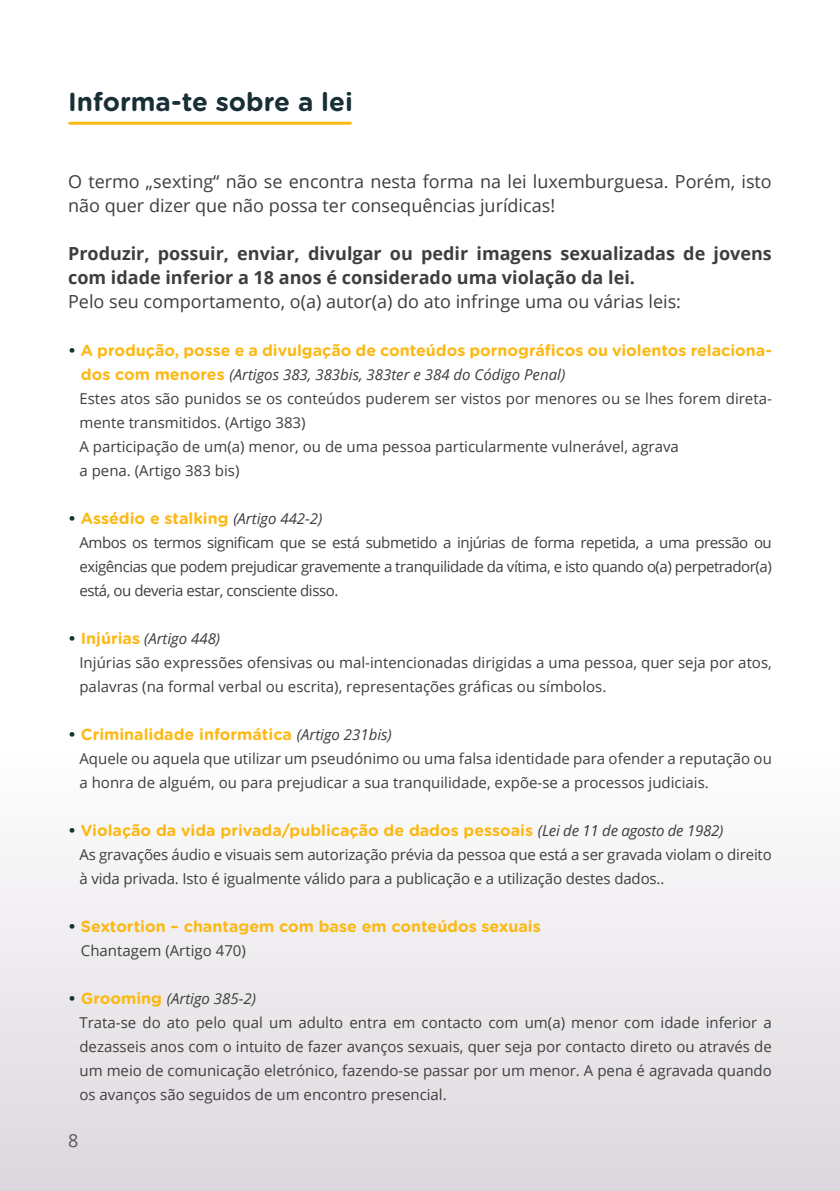
<style>
.page{position:relative;width:840px;height:1191px;background:#fff}
.page>*{position:absolute;margin:0;border:0;box-sizing:border-box;transform-origin:0 0}
.t1{font:700 26px "Gotham Rounded";color:#192f36}
.t2{font:18px/24px "Open Sans";color:#3e3e3f}
.t3{font:700 18px/24px "Open Sans";color:#3e3e3f}
.t4{font:18px "Open Sans";color:#57585a}
.t5{font:700 16px "Gotham Rounded";color:#fcb814}
.t6{font:15px/24px "Open Sans";color:#3e3e3f}
.s1{color:#192f36}
.s2{font-family:"Gotham Rounded";font-weight:700;font-size:16px;color:#fcb814}
.s3{font-style:italic}
.s4{font-family:"Open Sans";font-weight:400;font-style:italic;font-size:15px;color:#3e3e3f}
.s5{font-family:"Gotham Rounded";font-weight:700;font-size:16px;color:#192f36}
</style>
<div class="page">
<div style="left:0;top:0;width:839px;height:1191px;background:linear-gradient(to bottom,#fff,#eae7ea)"></div>
<hr style="left:70px;top:122px;width:280px;height:3px;background:#fcb814">
<h1 class="t1" style="left:68px;top:83px;width:286px">Informa-te sobre a lei</h1>
<p class="t2" style="left:68px;top:169px;width:704px">O termo „sexting“ não se encontra nesta forma na lei luxemburguesa. Porém, isto não quer dizer que não possa ter consequências jurídicas!</p>
<p class="t3" style="left:68px;top:241px;width:704px">Produzir, possuir, enviar, divulgar ou pedir imagens sexualizadas de jovens com idade inferior a 18 anos é considerado uma violação da lei.</p>
<p class="t2" style="left:68px;top:289px;width:614px">Pelo seu comportamento, o(a) autor(a) do ato infringe uma ou várias leis:</p>
<p class="t5" style="left:68px;top:339px;width:705px"><span class="s1">•</span> A produção, posse e a divulgação de conteúdos pornográficos ou violentos relaciona-</p>
<p class="t6" style="left:79px;top:362px;width:693px"><span class="s2">dos com menores</span> <span class="s3">(Artigos 383, 383bis, 383ter e 384 do Código Penal)<br></span>Estes atos são punidos se os conteúdos puderem ser vistos por menores ou se lhes forem direta&shy;mente transmitidos. (Artigo 383)<br>A participação de um(a) menor, ou de uma pessoa particularmente vulnerável, agrava<br>a pena. (Artigo 383 bis)</p>
<p class="t5" style="left:68px;top:507px;width:256px"><span class="s1">•</span> Assédio e stalking <span class="s4">(Artigo 442-2)</span></p>
<p class="t6" style="left:79px;top:530px;width:693px;text-align:justify">Ambos os termos significam que se está submetido a injúrias de forma repetida, a uma pressão ou exigências que podem prejudicar gravemente a tranquilidade da vítima, e isto quando o(a) perpetrador(a) está, ou deveria estar, consciente disso.</p>
<p class="t6" style="left:79px;top:626px;width:693px;text-indent:-11px"><span class="s5">•</span> <span class="s2">Injúrias</span> <span class="s3">(Artigo 448)<br></span>Injúrias são expressões ofensivas ou mal-intencionadas dirigidas a uma pessoa, quer seja por atos, palavras (na formal verbal ou escrita), representações gráficas ou símbolos.</p>
<p class="t5" style="left:68px;top:723px;width:325px"><span class="s1">•</span> Criminalidade informática <span class="s4">(Artigo 231bis)</span></p>
<p class="t6" style="left:79px;top:746px;width:693px">Aquele ou aquela que utilizar um pseudónimo ou uma falsa identidade para ofender a reputação ou a honra de alguém, ou para prejudicar a sua tranquilidade, expõe-se a processos judiciais.</p>
<p class="t5" style="left:68px;top:819px;width:656px"><span class="s1">•</span> Violação da vida privada/publicação de dados pessoais <span class="s4">(Lei de 11 de agosto de 1982)</span></p>
<p class="t6" style="left:79px;top:842px;width:693px">As gravações áudio e visuais sem autorização prévia da pessoa que está a ser gravada violam o direito à vida privada. Isto é igualmente válido para a publicação e a utilização destes dados..</p>
<p class="t5" style="left:68px;top:915px;width:474px"><span class="s1">•</span> Sextortion – chantagem com base em conteúdos sexuais</p>
<p class="t6" style="left:81px;top:938px;width:166px">Chantagem (Artigo 470)</p>
<p class="t6" style="left:79px;top:986px;width:693px;text-indent:-11px"><span class="s5">•</span> <span class="s2">Grooming</span> <span class="s3">(Artigo 385-2)<br></span>Trata-se do ato pelo qual um adulto entra em contacto com um(a) menor com idade inferior a dezasseis anos com o intuito de fazer avanços sexuais, quer seja por contacto direto ou através de um meio de comunicação eletrónico, fazendo-se passar por um menor. A pena é agravada quando os avanços são seguidos de um encontro presencial.</p>
<p class="t4" style="left:68px;top:1128px;width:12px">8</p>
</div>
